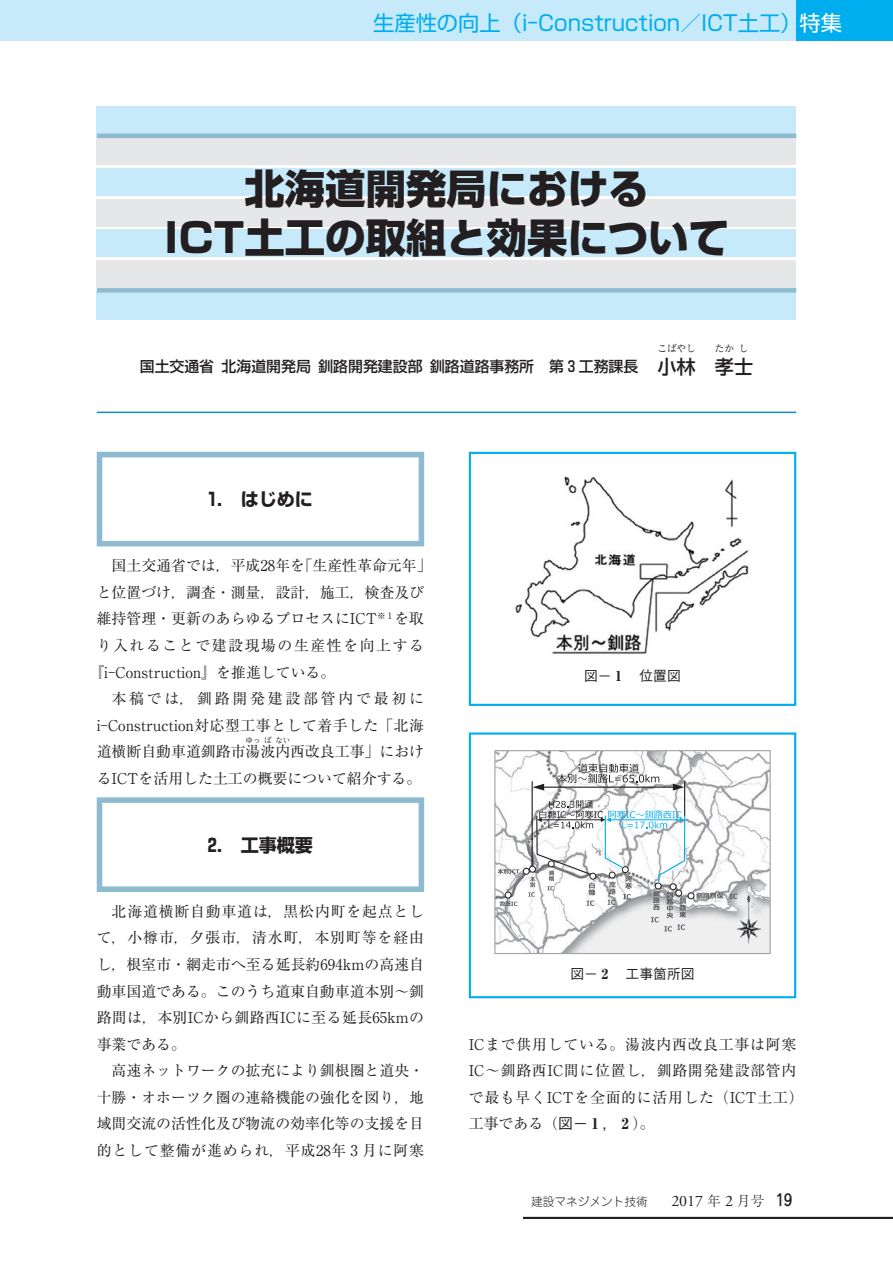
<style>
.page{position:relative;width:893px;height:1263px;background:#fff}
.page>*{position:absolute;margin:0;border:0;box-sizing:border-box;transform-origin:0 0}
.特集_タイトル{font:800 40.35px "Shin Go Pr 6 N";color:#231f20}
.特集_柱{font:21.3px "Shin Go Pr 6 N";color:#00aeef}
.タイトル_名前{font:500 19.2px "Shin Go Pr 6 N";color:#231f20}
.t1{font:700 18px "Shin Go Pr 6 N";color:#231f20}
.ノンブル{font:500 15.9px "Jun 34 Pro";color:#231f20}
.本文_14Q{font:14.85px/26.5px "Ryumin Pr 6 N";color:#231f20;text-align:justify}
.本文_14Q-2{font:14.85px/26.5px "Ryumin Pr 6 N";letter-spacing:.05em;color:#231f20}
.タイトル_名前-2{font:500 14.85px "Shin Go Pr 6 N";color:#231f20}
.本文_14Q-3{font:14.85px "Ryumin Pr 6 N";letter-spacing:.105em;color:#231f20}
.キャプション{font:500 13.8px "Gothic BBB Pr 6 N";color:#231f20}
.t2{font:300 11.7px "Jun 101 Pro";color:#231f20}
.タイトル_名前-3{font:9.6px "Ryumin Pr 6 N";color:#231f20}
.本文_14Q-4{font:7.5px "Ryumin Pr 6 N";color:#231f20}
.s1{color:#fff}
.s2{font-size:19.2px}
.s3{font-family:"Ryumin Pr 6 N";font-weight:800}
.s4{font-family:"Gothic BBB Pr 6 N";font-weight:500}
.s5{font-weight:800}
.s6{font-family:"Adobe Garamond Pro";font-weight:400;font-size:15.9px}
.s7{font-family:"Ryumin Pr 6 N";font-size:13.8px}
</style>
<div class="page">
<div style="left:795px;top:0;width:98px;height:40px;background:#00aeef"></div>
<div style="left:0;top:0;width:795px;height:40px;background:#c6eafa"></div>
<div style="left:97px;top:106px;width:699px;height:28px;background:#c6eafa"></div>
<div style="left:97px;top:168px;width:699px;height:28px;background:#c6eafa"></div>
<div style="left:97px;top:229px;width:699px;height:28px;background:#c6eafa"></div>
<div style="left:97px;top:137px;width:699px;height:28px;background:#e6e7e9"></div>
<div style="left:97px;top:199px;width:699px;height:28px;background:#e6e7e9"></div>
<div style="left:97px;top:260px;width:699px;height:28px;background:#e6e7e9"></div>
<div style="left:97px;top:292px;width:699px;height:28px;background:#c6eafa"></div>
<hr style="left:97px;top:412px;width:699px;height:1px;background:#1092b8">
<hr style="left:97px;top:134px;width:699px;height:4px;background:#8ebbd0">
<div style="left:97px;top:288px;width:699px;height:5px;background:#8ebbd0"></div>
<div style="left:97px;top:452px;width:327px;height:94px;border:6px solid #8ebbd0"></div>
<div style="left:97px;top:797px;width:327px;height:95px;border:6px solid #8ebbd0"></div>
<div style="left:469px;top:452px;width:327px;height:254px;border:2px solid #00aeef"></div>
<img style="left:515px;top:476px;width:234px;height:178px">
<div style="left:469px;top:732px;width:327px;height:266px;border:2px solid #00aeef"></div>
<img style="left:496px;top:752px;width:273px;height:200px">
<div style="left:494px;top:750px;width:277px;height:204px;border:1px solid #a2a3a7"></div>
<svg style="left:557px;top:763px;width:102px;height:20px"></svg>
<hr style="left:543px;top:786px;width:131px;height:2px;background:#231f20">
<svg style="left:673px;top:784px;width:11px;height:6px"></svg>
<svg style="left:533px;top:784px;width:11px;height:6px"></svg>
<svg style="left:730px;top:893px;width:7px;height:6px"></svg>
<hr style="left:532px;top:781px;width:1px;height:85px;background:#231f20">
<img style="left:737px;top:895px;width:24px;height:48px">
<svg style="left:497px;top:800px;width:226px;height:131px"></svg>
<hr style="left:684px;top:781px;width:1px;height:34px;background:#231f20">
<hr style="left:523px;top:1217px;width:370px;height:2px;background:#231f20">
<p class="特集_柱" style="left:373px;top:6px;width:470px">生産性の向上（i-Construction／ICT土工）<span class="s1">特集</span></p>
<p class="特集_タイトル" style="left:244px;top:157px;width:405px">北海道開発局における</p>
<p class="特集_タイトル" style="left:164px;top:206px;width:567px">ICT土工の取組と効果について</p>
<p class="タイトル_名前-3" style="left:657px;top:341px;width:40px">こばやし</p>
<p class="タイトル_名前" style="left:677px;top:351px;width:78px">林 孝士</p>
<p class="タイトル_名前-3" style="left:715px;top:341px;width:21px">たか</p>
<p class="タイトル_名前-3" style="left:739px;top:341px;width:11px">し</p>
<p class="タイトル_名前-2" style="left:140px;top:354px;width:538px">国土交通省 北海道開発局 釧路開発建設部 釧路道路事務所　第３工務課長 <span class="s2">小</span></p>
<p class="t1" style="left:208px;top:485px;width:107px">1.　はじめに</p>
<p class="本文_14Q" style="left:112px;top:552px;width:321px">国土交通省では，平成28年を「生産性革命元年」</p>
<p class="本文_14Q" style="left:97px;top:578px;width:329px">と位置づけ，調査・測量，設計，施工，検査及び</p>
<p class="本文_14Q" style="left:97px;top:605px;width:329px">維持管理・更新のあらゆるプロセスにICT<sup>※</sup> <sup>１</sup>を取</p>
<p class="本文_14Q-3" style="left:97px;top:634px;width:329px">り入れることで建設現場の生産性を向上する</p>
<p class="本文_14Q" style="left:89px;top:658px;width:248px">『i-Construction』を推進している。</p>
<p class="本文_14Q" style="left:97px;top:684px;width:329px;text-indent:15px">本稿では，釧路開発建設部管内で最初にi-Construction対応型工事として着手した「北海道横断自動車道釧路市湯波内西改良工事」におけ</p>
<p class="本文_14Q-4" style="left:246px;top:735px;width:16px">ゆっ</p>
<p class="本文_14Q-4" style="left:264px;top:735px;width:9px">ぱ</p>
<p class="本文_14Q-4" style="left:275px;top:735px;width:16px">ない</p>
<p class="本文_14Q" style="left:97px;top:764px;width:326px">るICTを活用した土工の概要について紹介する。</p>
<p class="t1" style="left:208px;top:830px;width:107px">2.　工事概要</p>
<p class="本文_14Q" style="left:97px;top:897px;width:329px;text-indent:15px">北海道横断自動車道は，黒松内町を起点として，小樽市，夕張市，清水町，本別町等を経由し，根室市・網走市へ至る延長約694kmの高速自動車国道である。このうち道東自動車道本別〜釧路間は，本別ICから釧路西ICに至る延長65kmの事業である。</p>
<p class="本文_14Q" style="left:97px;top:1056px;width:329px;text-indent:15px">高速ネットワークの拡充により釧根圏と道央・十勝・オホーツク圏の連絡機能の強化を図り，地域間交流の活性化及び物流の効率化等の支援を目的として整備が進められ，平成28年３月に阿寒</p>
<p class="キャプション" style="left:584px;top:664px;width:98px">図－ <span class="s3">1</span> 　位置図</p>
<p class="キャプション" style="left:570px;top:963px;width:126px">図－ <span class="s3">2</span> 　工事箇所図</p>
<p class="本文_14Q-2" style="left:469px;top:1030px;width:336px">ICまで供用している。湯波内西改良工事は阿寒<br>IC〜釧路西IC間に位置し，釧路開発建設部管内で最も早くICTを全面的に活用した（ICT土工）工事である（<span class="s4">図－</span> <span class="s5">1</span> <span class="s4">，</span> <span class="s5">2</span> ）。</p>
<p class="t2" style="left:531px;top:1192px;width:235px">建設マネジメント技術　　<span class="s6">2017</span> <span class="s7">年</span> <span class="s6">2</span> <span class="s7">月号</span></p>
<p class="ノンブル" style="left:776px;top:1188px;width:17px">19</p>
</div>
